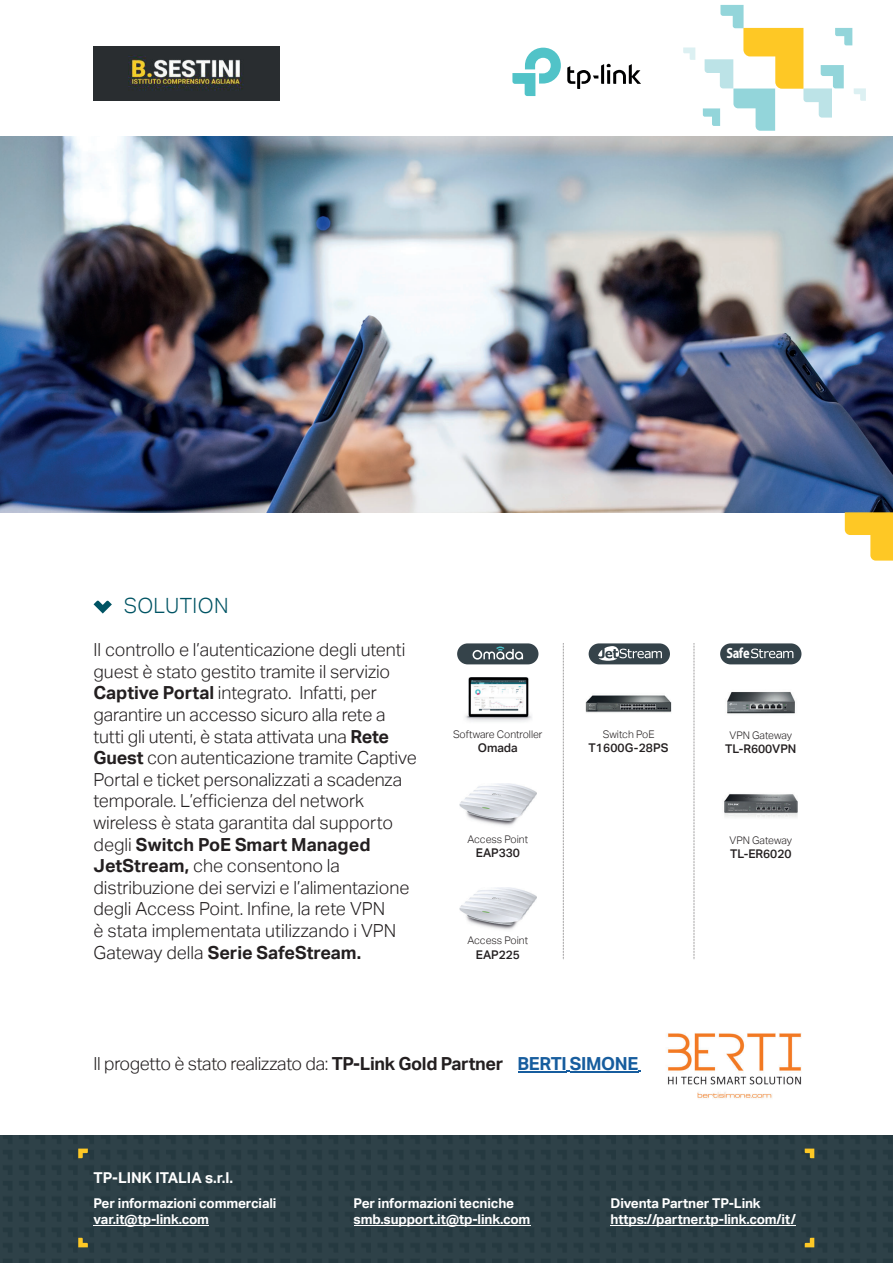
<style>
.page{position:relative;width:893px;height:1263px;background:#fff}
.page>*{position:absolute;margin:0;border:0;box-sizing:border-box;transform-origin:0 0}
.t1{font:21px "TP Link Aktiv Light";letter-spacing:.02em;color:#005464}
.t2{font:18px/21.6px "TP Link Aktiv Light";letter-spacing:-.005em;color:#231f20}
.t3{font:18px "TP Link Aktiv Bold";color:#231f20}
.t4{font:15px "TP Link Aktiv Bold";color:#fff}
.t5{font:700 semi-condensed 14.85px "Myriad Pro";color:#fff;scale:.9 1}
.t6{font:13.5px/16.2px "TP Link Aktiv Bold";letter-spacing:-.01em;color:#fff}
.t7{font:12px "TP Link Aktiv Medium";letter-spacing:-.005em;color:#231f20}
.t8{font:10.5px "TP Link Aktiv Light";letter-spacing:-.005em;color:#231f20}
.s1{font-family:"TP Link Aktiv Bold"}
.s2{font-family:"TP Link Aktiv Light"}
.s3{font-family:"TP Link Aktiv Bold";color:#175d9e}
</style>
<div class="page">
<div style="left:720px;top:643px;width:81px;height:21px;background:#35434a;border-radius:10px"></div>
<svg style="left:751px;top:649px;width:42px;height:9px"></svg>
<img style="left:724px;top:794px;width:74px;height:24px">
<img style="left:727px;top:692px;width:68px;height:22px">
<img style="left:0;top:1135px;width:459px;height:128px">
<img style="left:459px;top:1135px;width:434px;height:128px">
<svg style="left:78px;top:1149px;width:10px;height:9px"></svg>
<svg style="left:78px;top:1238px;width:10px;height:9px"></svg>
<svg style="left:805px;top:1238px;width:9px;height:9px"></svg>
<svg style="left:805px;top:1149px;width:9px;height:9px"></svg>
<svg style="left:683px;top:48px;width:12px;height:12px"></svg>
<svg style="left:703px;top:5px;width:163px;height:126px"></svg>
<svg style="left:567px;top:64px;width:74px;height:25px"></svg>
<svg style="left:512px;top:48px;width:49px;height:48px"></svg>
<img style="left:94px;top:47px;width:185px;height:53px">
<img style="left:0;top:136px;width:893px;height:376px">
<svg style="left:94px;top:600px;width:18px;height:14px"></svg>
<img style="left:586px;top:695px;width:85px;height:18px">
<div style="left:589px;top:643px;width:81px;height:21px;background:#35434a;border-radius:10px"></div>
<svg style="left:598px;top:646px;width:64px;height:15px"></svg>
<div style="left:457px;top:643px;width:81px;height:21px;background:#35434a;border-radius:10px"></div>
<svg style="left:472px;top:647px;width:51px;height:13px"></svg>
<hr style="left:517px;top:1071px;width:49px;height:1px;background:#175d9e">
<hr style="left:570px;top:1071px;width:68px;height:1px;background:#175d9e">
<img style="left:667px;top:1033px;width:135px;height:66px">
<svg style="left:845px;top:512px;width:48px;height:49px"></svg>
<svg style="left:562px;top:643px;width:2px;height:316px"></svg>
<svg style="left:693px;top:643px;width:2px;height:316px"></svg>
<img style="left:465px;top:678px;width:67px;height:44px">
<img style="left:459px;top:783px;width:77px;height:43px">
<img style="left:459px;top:887px;width:77px;height:43px">
<hr style="left:94px;top:1225px;width:115px;height:1px;background:#fff">
<hr style="left:610px;top:1225px;width:186px;height:1px;background:#fff">
<hr style="left:354px;top:1225px;width:176px;height:1px;background:#fff">
<p class="t1" style="left:124px;top:591px;width:106px">SOLUTION</p>
<p class="t2" style="left:94px;top:638px;width:325px">Il controllo e l’autenticazione degli utenti guest è stato gestito tramite il servizio <span class="s1">Captive Portal</span> integrato. Infatti, per garantire un accesso sicuro alla rete a tutti gli utenti, è stata attivata una <span class="s1">Rete Guest</span> con autenticazione tramite Captive Portal e ticket personalizzati a scadenza temporale. L’efficienza del network wireless è stata garantita dal supporto</p>
<p class="t3" style="left:94px;top:832px;width:278px"><span class="s2">degli</span> Switch PoE Smart Managed</p>
<p class="t2" style="left:94px;top:854px;width:317px"><span class="s1">JetStream,</span> che consentono la distribuzione dei servizi e l’alimentazione degli Access Point. Infine, la rete VPN<br>è stata implementata utilizzando i VPN</p>
<p class="t3" style="left:94px;top:940px;width:269px"><span class="s2">Gateway della</span> Serie SafeStream.</p>
<p class="t8" style="left:453px;top:727px;width:91px">Software Controller</p>
<p class="t7" style="left:478px;top:740px;width:41px">Omada</p>
<p class="t8" style="left:467px;top:832px;width:62px">Access Point</p>
<p class="t7" style="left:476px;top:845px;width:46px">EAP330</p>
<p class="t8" style="left:467px;top:933px;width:62px">Access Point</p>
<p class="t7" style="left:476px;top:946px;width:46px">EAP225</p>
<p class="t8" style="left:603px;top:727px;width:53px">Switch PoE</p>
<p class="t7" style="left:588px;top:740px;width:82px">T1600G-28PS</p>
<p class="t2" style="left:94px;top:1052px;width:546px">Il progetto è stato realizzato da: <span class="s1">TP-Link Gold Partner</span> <span class="s3">BERTI SIMONE</span></p>
<p class="t4" style="left:94px;top:1168px;width:141px">TP-LINK ITALIA s.r.l.</p>
<p class="t5" style="left:726px;top:648px;width:27px">Safe</p>
<p class="t8" style="left:729px;top:728px;width:64px">VPN Gateway</p>
<p class="t7" style="left:725px;top:741px;width:73px">TL-R600VPN</p>
<p class="t8" style="left:729px;top:833px;width:64px">VPN Gateway</p>
<p class="t7" style="left:730px;top:846px;width:63px">TL-ER6020</p>
<p class="t6" style="left:94px;top:1195px;width:184px">Per informazioni commerciali var.it@tp-link.com</p>
<p class="t6" style="left:610px;top:1195px;width:187px">Diventa Partner TP-Link https://partner.tp-link.com/it/</p>
<p class="t6" style="left:354px;top:1195px;width:178px">Per informazioni tecniche smb.support.it@tp-link.com</p>
</div>
